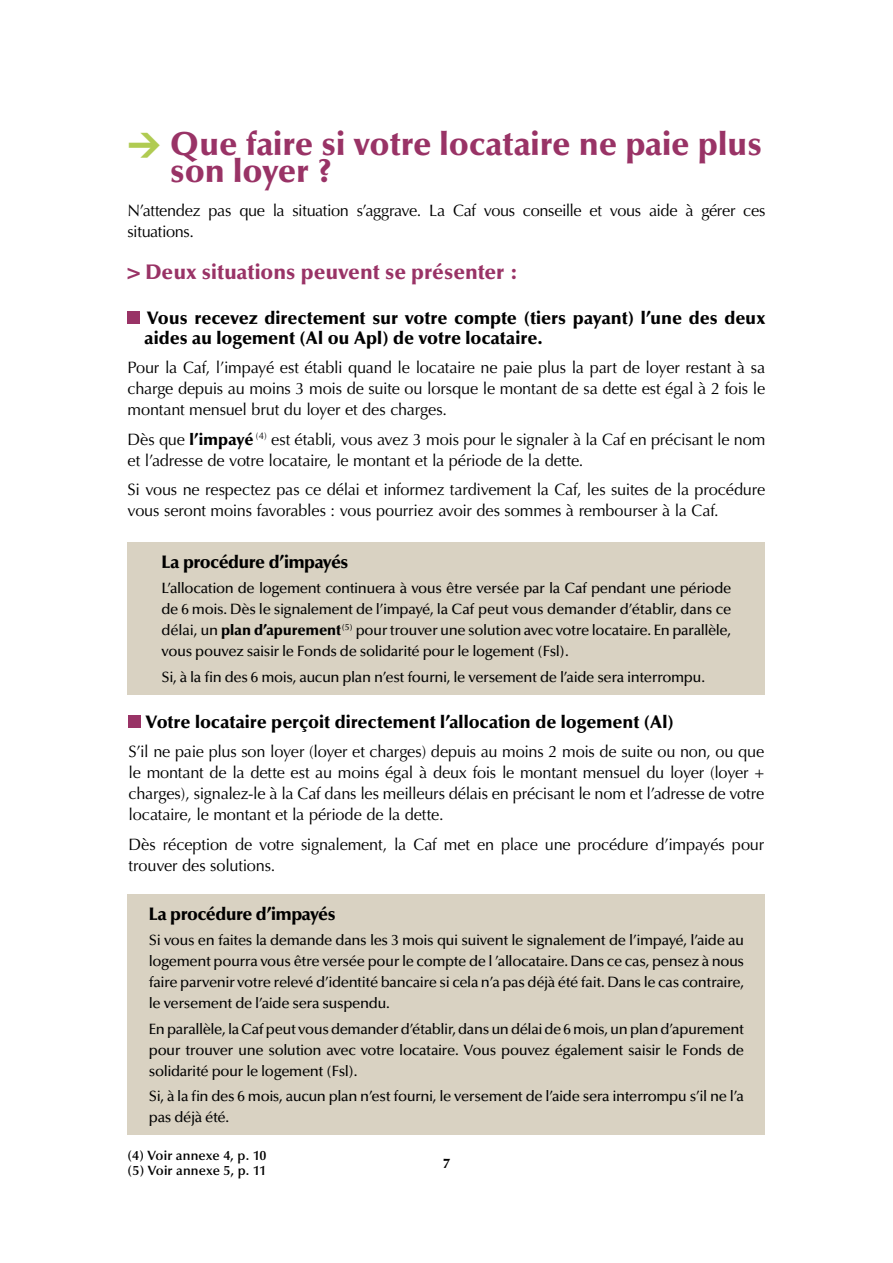
<style>
.page{position:relative;width:893px;height:1263px;background:#fff}
.page>*{position:absolute;margin:0;border:0;box-sizing:border-box;transform-origin:0 0}
.t1{font:900 33px/27px "Optima";color:#936}
.t2{font:900 21px "Optima";color:#936}
.t3{font:900 18px/19.5px "Optima";letter-spacing:-.005em;color:#000}
.t4{font:900 18px "Optima";letter-spacing:-.025em;color:#000}
.t5{font:16.5px/21px "Optima";letter-spacing:-.015em;color:#000}
.t6{font:500 15px/21px "Optima";letter-spacing:-.025em;color:#000;text-align:justify}
.t7{font:600 13.5px/15px "Optima";letter-spacing:.01em;color:#000}
.t8{font:900 13.5px "Optima";color:#000}
.s1{font-family:"DIN";color:#b0cb52}
.s2{font-weight:900}
</style>
<div class="page">
<div style="left:128px;top:312px;width:12px;height:12px;background:#936"></div>
<div style="left:128px;top:542px;width:637px;height:152px;background:#d9d2c2"></div>
<div style="left:129px;top:715px;width:12px;height:12px;background:#936"></div>
<div style="left:128px;top:894px;width:637px;height:241px;background:#d9d2c2"></div>
<h1 class="t1" style="left:170px;top:131px;width:593px;text-indent:-43px"><span class="s1">&gt;</span> Que faire si votre locataire ne paie plus son loyer ?</h1>
<p class="t5" style="left:128px;top:200px;width:639px">N’attendez pas que la situation s’aggrave. La Caf vous conseille et vous aide à gérer ces situations.</p>
<p class="t2" style="left:128px;top:260px;width:393px">&gt; Deux situations peuvent se présenter :</p>
<p class="t3" style="left:145px;top:309px;width:622px">Vous recevez directement sur votre compte (tiers payant) l’une des deux aides au logement (Al ou Apl) de votre locataire.</p>
<p class="t5" style="left:128px;top:357px;width:639px;text-align:justify">Pour la Caf, l’impayé est établi quand le locataire ne paie plus la part de loyer restant à sa charge depuis au moins 3 mois de suite ou lorsque le montant de sa dette est égal à 2 fois le montant mensuel brut du loyer et des charges.</p>
<p class="t5" style="left:128px;top:429px;width:639px">Dès que <span class="s2">l’impayé</span> <sup>(4)</sup> est établi, vous avez 3 mois pour le signaler à la Caf en précisant le nom et l’adresse de votre locataire, le montant et la période de la dette.</p>
<p class="t5" style="left:128px;top:479px;width:639px">Si vous ne respectez pas ce délai et informez tardivement la Caf, les suites de la procédure vous seront moins favorables : vous pourriez avoir des sommes à rembourser à la Caf.</p>
<p class="t4" style="left:162px;top:551px;width:188px">La procédure d’impayés</p>
<p class="t6" style="left:162px;top:578px;width:571px">L’allocation de logement continuera à vous être versée par la Caf pendant une période de 6 mois. Dès le signalement de l’impayé, la Caf peut vous demander d’établir, dans ce délai, un <span class="s2">plan d’apurement</span><sup>(5)</sup> pour trouver une solution avec votre locataire. En parallèle, vous pouvez saisir le Fonds de solidarité pour le logement (Fsl).</p>
<p class="t6" style="left:162px;top:666px;width:545px">Si, à la fin des 6 mois, aucun plan n’est fourni, le versement de l’aide sera interrompu.</p>
<p class="t3" style="left:146px;top:712px;width:530px">Votre locataire perçoit directement l’allocation de logement (Al)</p>
<p class="t5" style="left:129px;top:741px;width:637px;text-align:justify">S’il ne paie plus son loyer (loyer et charges) depuis au moins 2 mois de suite ou non, ou que le montant de la dette est au moins égal à deux fois le montant mensuel du loyer (loyer + charges), signalez-le à la Caf dans les meilleurs délais en précisant le nom et l’adresse de votre locataire, le montant et la période de la dette.</p>
<p class="t5" style="left:129px;top:834px;width:637px">Dès réception de votre signalement, la Caf met en place une procédure d’impayés pour trouver des solutions.</p>
<p class="t4" style="left:149px;top:903px;width:188px">La procédure d’impayés</p>
<p class="t6" style="left:149px;top:930px;width:597px">Si vous en faites la demande dans les 3 mois qui suivent le signalement de l’impayé, l’aide au logement pourra vous être versée pour le compte de l ’allocataire. Dans ce cas, pensez à nous faire parvenir votre relevé d’identité bancaire si cela n’a pas déjà été fait. Dans le cas contraire, le versement de l’aide sera suspendu.</p>
<p class="t6" style="left:149px;top:1018px;width:597px">En parallèle, la Caf peut vous demander d’établir, dans un délai de 6 mois, un plan d’apurement pour trouver une solution avec votre locataire. Vous pouvez également saisir le Fonds de solidarité pour le logement (Fsl).</p>
<p class="t6" style="left:149px;top:1086px;width:597px">Si, à la fin des 6 mois, aucun plan n’est fourni, le versement de l’aide sera interrompu s’il ne l’a pas déjà été.</p>
<p class="t7" style="left:128px;top:1148px;width:141px">(4) Voir annexe 4, p. 10 (5) Voir annexe 5, p. 11</p>
<p class="t8" style="left:443px;top:1156px;width:8px">7</p>
</div>
